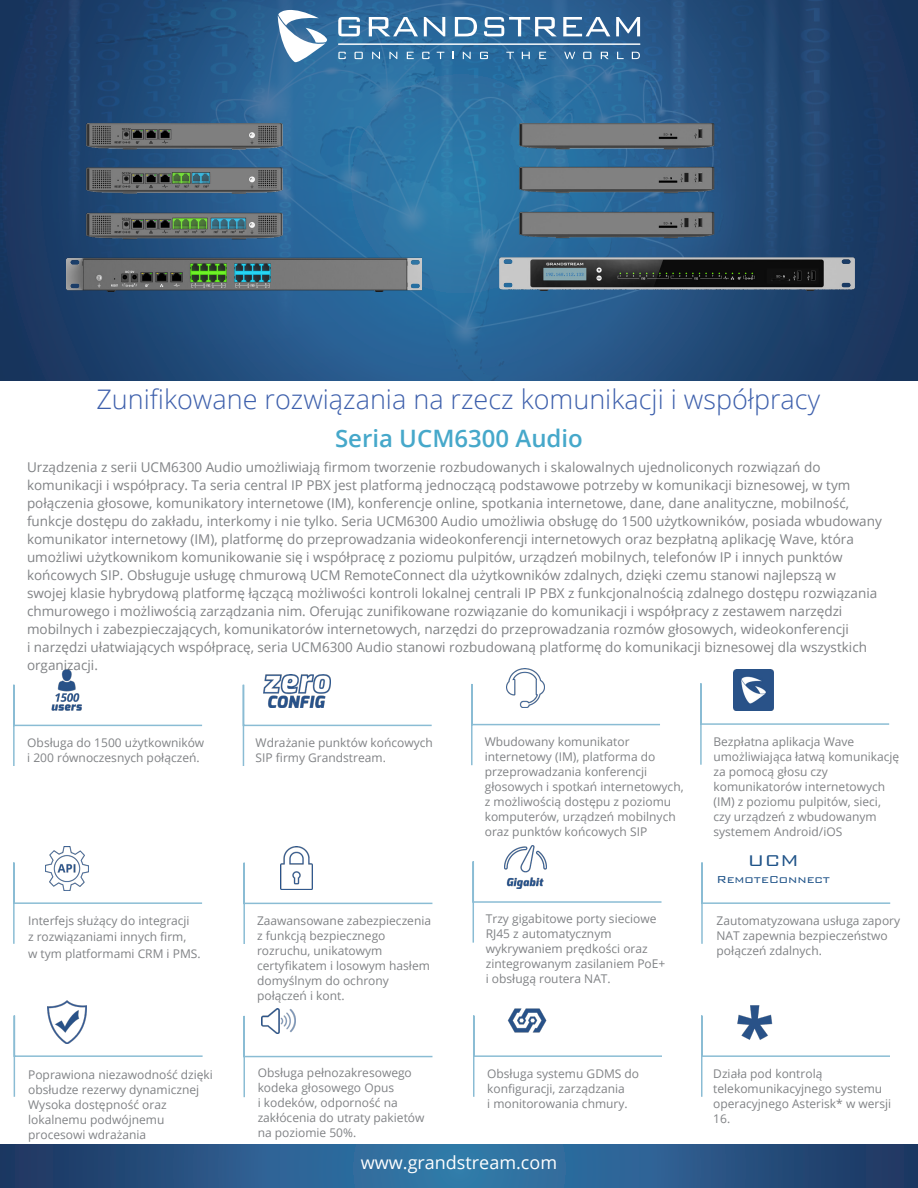
<style>
.page{position:relative;width:918px;height:1188px;background:#fff}
.page>*{position:absolute;margin:0;border:0;box-sizing:border-box;transform-origin:0 0}
.t1{font:300 27px "Open Sans";color:#3e60ac}
.t2{font:600 24px "Open Sans";color:#46a8ca}
.t3{font:300 21px "Bank Gothic BT";color:#1f5388}
.t4{font:18px "Open Sans";color:#fff}
.t5{font:13.5px/18px "Open Sans";color:#808285}
.t6{font:300 13.5px "Bank Gothic BT";color:#1f5388}
.t7{font:12px/15px "Open Sans";color:#808285}
</style>
<div class="page">
<img style="left:0;top:0;width:918px;height:380px">
<svg style="left:278px;top:10px;width:49px;height:52px"></svg>
<svg style="left:338px;top:17px;width:22px;height:19px"></svg>
<svg style="left:369px;top:17px;width:49px;height:19px"></svg>
<svg style="left:424px;top:17px;width:21px;height:19px"></svg>
<svg style="left:455px;top:17px;width:22px;height:19px"></svg>
<svg style="left:484px;top:17px;width:73px;height:19px"></svg>
<svg style="left:563px;top:17px;width:47px;height:19px"></svg>
<svg style="left:616px;top:17px;width:24px;height:19px"></svg>
<svg style="left:338px;top:52px;width:8px;height:7px"></svg>
<svg style="left:355px;top:52px;width:8px;height:7px"></svg>
<svg style="left:372px;top:52px;width:8px;height:7px"></svg>
<svg style="left:389px;top:52px;width:8px;height:7px"></svg>
<svg style="left:407px;top:52px;width:7px;height:7px"></svg>
<svg style="left:422px;top:52px;width:8px;height:7px"></svg>
<svg style="left:437px;top:52px;width:7px;height:7px"></svg>
<svg style="left:463px;top:52px;width:8px;height:7px"></svg>
<svg style="left:480px;top:52px;width:8px;height:7px"></svg>
<svg style="left:506px;top:52px;width:8px;height:7px"></svg>
<svg style="left:522px;top:52px;width:8px;height:7px"></svg>
<svg style="left:539px;top:52px;width:7px;height:7px"></svg>
<svg style="left:632px;top:52px;width:8px;height:7px"></svg>
<svg style="left:583px;top:52px;width:8px;height:7px"></svg>
<svg style="left:601px;top:52px;width:8px;height:7px"></svg>
<svg style="left:617px;top:52px;width:7px;height:7px"></svg>
<svg style="left:564px;top:52px;width:11px;height:7px"></svg>
<hr style="left:338px;top:44px;width:302px;height:1px;background:#fff">
<svg style="left:0;top:1145px;width:918px;height:43px;background:#295988"></svg>
<img style="left:59px;top:669px;width:16px;height:14px">
<svg style="left:13px;top:683px;width:190px;height:83px"></svg>
<img style="left:283px;top:847px;width:27px;height:14px">
<svg style="left:243px;top:861px;width:190px;height:83px"></svg>
<img style="left:49px;top:847px;width:36px;height:14px">
<svg style="left:13px;top:861px;width:190px;height:83px"></svg>
<img style="left:508px;top:668px;width:36px;height:14px">
<svg style="left:471px;top:682px;width:189px;height:84px"></svg>
<svg style="left:701px;top:862px;width:190px;height:82px"></svg>
<img style="left:505px;top:846px;width:41px;height:14px">
<svg style="left:472px;top:860px;width:190px;height:83px"></svg>
<svg style="left:242px;top:683px;width:190px;height:83px"></svg>
<img style="left:264px;top:675px;width:66px;height:32px">
<img style="left:48px;top:1000px;width:38px;height:14px">
<svg style="left:13px;top:1014px;width:190px;height:83px"></svg>
<img style="left:733px;top:670px;width:41px;height:12px">
<svg style="left:700px;top:682px;width:190px;height:83px"></svg>
<img style="left:750px;top:1005px;width:10px;height:9px">
<svg style="left:701px;top:1014px;width:189px;height:83px"></svg>
<svg style="left:473px;top:1015px;width:189px;height:82px"></svg>
<img style="left:500px;top:1008px;width:58px;height:34px">
<svg style="left:243px;top:1015px;width:190px;height:83px"></svg>
<img style="left:261px;top:1008px;width:35px;height:26px">
<img style="left:500px;top:123px;width:355px;height:168px">
<img style="left:66px;top:123px;width:356px;height:168px">
<p class="t1" style="left:96px;top:380px;width:725px">Zunifikowane rozwiązania na rzecz komunikacji i współpracy</p>
<p class="t2" style="left:335px;top:422px;width:249px">Seria UCM6300 Audio</p>
<p class="t5" style="left:27px;top:458px;width:856px">Urządzenia z serii UCM6300 Audio umożliwiają firmom tworzenie rozbudowanych i skalowalnych ujednoliconych rozwiązań do komunikacji i współpracy. Ta seria central IP PBX jest platformą jednoczącą podstawowe potrzeby w komunikacji biznesowej, w tym połączenia głosowe, komunikatory internetowe (IM), konferencje online, spotkania internetowe, dane, dane analityczne, mobilność, funkcje dostępu do zakładu, interkomy i nie tylko. Seria UCM6300 Audio umożliwia obsługę do 1500 użytkowników, posiada wbudowany komunikator internetowy (IM), platformę do przeprowadzania wideokonferencji internetowych oraz bezpłatną aplikację Wave, która umożliwi użytkownikom komunikowanie się i współpracę z poziomu pulpitów, urządzeń mobilnych, telefonów IP i innych punktów końcowych SIP. Obsługuje usługę chmurową UCM RemoteConnect dla użytkowników zdalnych, dzięki czemu stanowi najlepszą w<br>swojej klasie hybrydową platformę łączącą możliwości kontroli lokalnej centrali IP PBX z funkcjonalnością zdalnego dostępu rozwiązania chmurowego i możliwością zarządzania nim. Oferując zunifikowane rozwiązanie do komunikacji i współpracy z zestawem narzędzi mobilnych i zabezpieczających, komunikatorów internetowych, narzędzi do przeprowadzania rozmów głosowych, wideokonferencji<br>i narzędzi ułatwiających współpracę, seria UCM6300 Audio stanowi rozbudowaną platformę do komunikacji biznesowej dla wszystkich organizacji.</p>
<p class="t7" style="left:27px;top:735px;width:179px">Obsługa do 1500 użytkowników i 200 równoczesnych połączeń.</p>
<p class="t7" style="left:28px;top:912px;width:174px;line-height:16.5px">Interfejs służący do integracji<br>z rozwiązaniami innych firm,<br>w tym platformami CRM i PMS.</p>
<p class="t7" style="left:28px;top:1067px;width:186px">Poprawiona niezawodność dzięki obsłudze rezerwy dynamicznej<br>Wysoka dostępność oraz lokalnemu podwójnemu procesowi wdrażania</p>
<p class="t7" style="left:256px;top:735px;width:179px">Wdrażanie punktów końcowych<br>SIP firmy Grandstream.</p>
<p class="t7" style="left:257px;top:913px;width:176px">Zaawansowane zabezpieczenia z funkcją bezpiecznego rozruchu, unikatowym certyfikatem i losowym hasłem domyślnym do ochrony połączeń i kont.</p>
<p class="t7" style="left:258px;top:1065px;width:168px">Obsługa pełnozakresowego kodeka głosowego Opus<br>i kodeków, odporność na zakłócenia do utraty pakietów na poziomie 50%.</p>
<p class="t7" style="left:485px;top:734px;width:200px">Wbudowany komunikator internetowy (IM), platforma do przeprowadzania konferencji głosowych i spotkań internetowych, z możliwością dostępu z poziomu komputerów, urządzeń mobilnych oraz punktów końcowych SIP</p>
<p class="t7" style="left:486px;top:910px;width:181px">Trzy gigabitowe porty sieciowe<br>RJ45 z automatycznym wykrywaniem prędkości oraz zintegrowanym zasilaniem PoE+ i obsługą routera NAT.</p>
<p class="t7" style="left:487px;top:1066px;width:154px">Obsługa systemu GDMS do konfiguracji, zarządzania<br>i monitorowania chmury.</p>
<p class="t4" style="left:361px;top:1151px;width:198px">www.grandstream.com</p>
<p class="t7" style="left:713px;top:733px;width:187px">Bezpłatna aplikacja Wave umożliwiająca łatwą komunikację za pomocą głosu czy komunikatorów internetowych (IM) z poziomu pulpitów, sieci, czy urządzeń z wbudowanym systemem Android/iOS</p>
<p class="t3" style="left:747px;top:850px;width:53px">UCM</p>
<p class="t6" style="left:716px;top:872px;width:115px">RemoteConnect</p>
<p class="t7" style="left:717px;top:913px;width:185px">Zautomatyzowana usługa zapory<br>NAT zapewnia bezpieczeństwo połączeń zdalnych.</p>
<p class="t7" style="left:713px;top:1066px;width:179px">Działa pod kontrolą telekomunikacyjnego systemu operacyjnego Asterisk* w wersji<br>16.</p>
</div>
